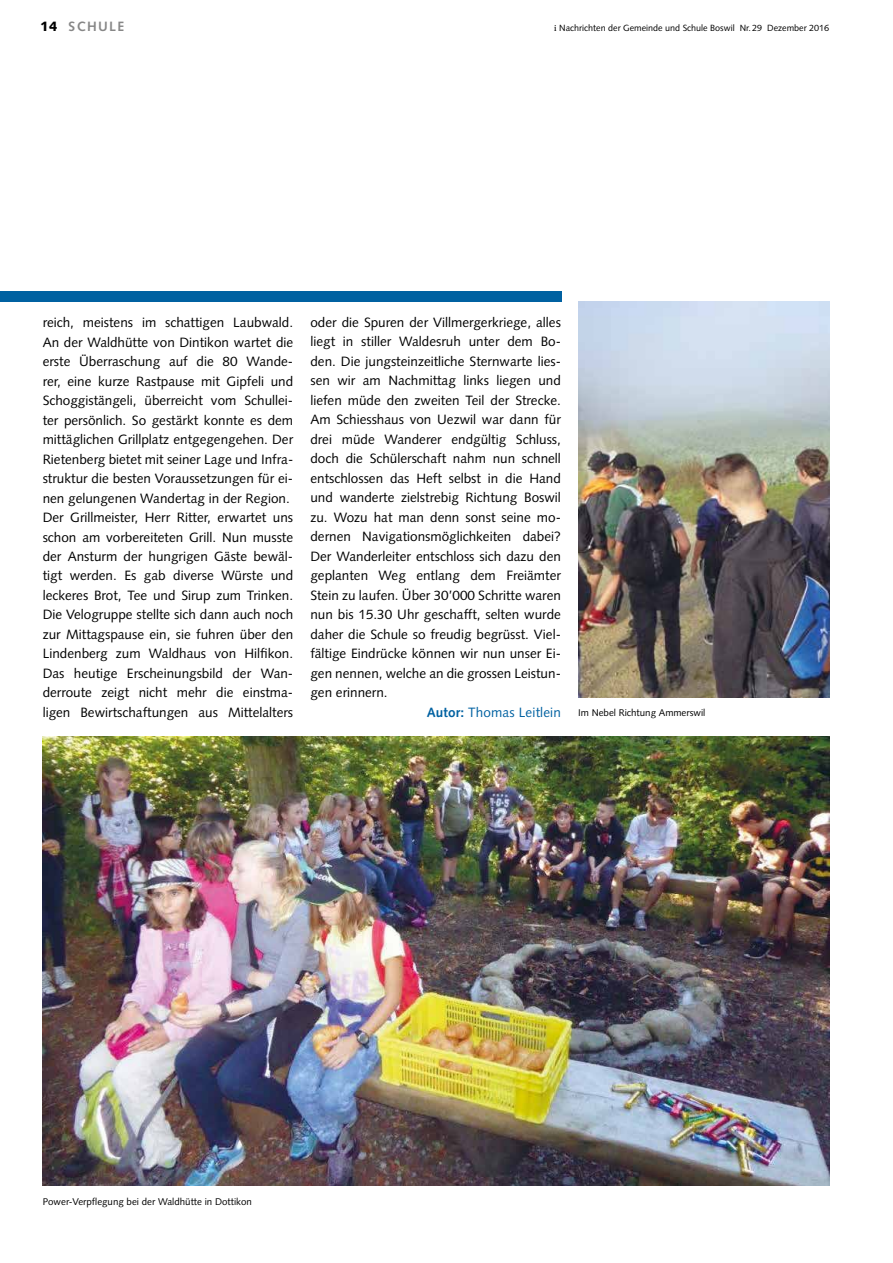
<style>
.page{position:relative;width:893px;height:1263px;background:#fff}
.page>*{position:absolute;margin:0;border:0;box-sizing:border-box;transform-origin:0 0}
.t1{font:13.5px/19.5px "Syntax LT Std";color:#000}
.t2{font:13.5px "Syntax LT Std";letter-spacing:.01em;color:#0061a1}
.t3{font:700 13.5px "Syntax LT Std";letter-spacing:.1em;color:#878787}
.t4{font:9.75px "Syntax LT Std";color:#000}
.t5{font:9px "Syntax LT Std";color:#000}
.s1{font-weight:900;color:#000}
.s2{font-family:"Utopia Std"}
.s3{font-weight:700}
</style>
<div class="page">
<div style="left:0;top:292px;width:561px;height:10px;background:#0061a1"></div>
<img style="left:43px;top:736px;width:786px;height:449px">
<img style="left:578px;top:302px;width:251px;height:396px">
<p class="t3" style="left:40px;top:19px;width:86px"><span class="s1">14</span> SCHULE</p>
<p class="t5" style="left:554px;top:23px;width:276px"><span class="s2">i</span> Nachrichten der Gemeinde und Schule Boswil Nr.29 Dezember 2016</p>
<p class="t1" style="left:43px;top:313px;width:252px">reich, meistens im schattigen Laubwald.<br>An der Waldhütte von Dintikon wartet die erste Überraschung auf die 80 Wande&shy;rer, eine kurze Rastpause mit Gipfeli und Schoggistängeli, überreicht vom Schullei&shy;ter persönlich. So gestärkt konnte es dem mittäglichen Grillplatz entgegengehen. Der Rietenberg bietet mit seiner Lage und Infra&shy;struktur die besten Voraussetzungen für ei&shy;nen gelungenen Wandertag in der Region.<br>Der Grillmeister, Herr Ritter, erwartet uns schon am vorbereiteten Grill. Nun musste der Ansturm der hungrigen Gäste bewäl&shy;tigt werden. Es gab diverse Würste und leckeres Brot, Tee und Sirup zum Trinken.<br>Die Velogruppe stellte sich dann auch noch zur Mittagspause ein, sie fuhren über den Lindenberg zum Waldhaus von Hilfikon.<br>Das heutige Erscheinungsbild der Wan&shy;derroute zeigt nicht mehr die einstma&shy;ligen Bewirtschaftungen aus Mittelalters</p>
<p class="t1" style="left:310px;top:313px;width:252px">oder die Spuren der Villmergerkriege, alles</p>
<p class="t1" style="left:310px;top:332px;width:252px">liegt in stiller Waldesruh unter dem Bo-</p>
<p class="t1" style="left:310px;top:351px;width:252px">den. Die jungsteinzeitliche Sternwarte lies-</p>
<p class="t1" style="left:310px;top:371px;width:252px">sen wir am Nachmittag links liegen und</p>
<p class="t1" style="left:310px;top:390px;width:252px">liefen müde den zweiten Teil der Strecke.</p>
<p class="t1" style="left:310px;top:410px;width:252px">Am Schiesshaus von Uezwil war dann für</p>
<p class="t1" style="left:310px;top:429px;width:252px">drei müde Wanderer endgültig Schluss,</p>
<p class="t1" style="left:310px;top:449px;width:252px">doch die Schülerschaft nahm nun schnell</p>
<p class="t1" style="left:310px;top:468px;width:252px">entschlossen das Heft selbst in die Hand</p>
<p class="t1" style="left:310px;top:488px;width:252px">und wanderte zielstrebig Richtung Boswil</p>
<p class="t1" style="left:310px;top:507px;width:252px">zu. Wozu hat man denn sonst seine mo-</p>
<p class="t1" style="left:310px;top:527px;width:252px">dernen Navigationsmöglichkeiten dabei?</p>
<p class="t1" style="left:310px;top:546px;width:252px">Der Wanderleiter entschloss sich dazu den</p>
<p class="t1" style="left:310px;top:566px;width:252px">geplanten Weg entlang dem Freiämter</p>
<p class="t1" style="left:310px;top:585px;width:252px">Stein zu laufen. Über 30’000 Schritte waren</p>
<p class="t1" style="left:310px;top:605px;width:252px">nun bis 15.30 Uhr geschafft, selten wurde</p>
<p class="t1" style="left:310px;top:624px;width:252px">daher die Schule so freudig begrüsst. Viel-</p>
<p class="t1" style="left:310px;top:644px;width:252px">fältige Eindrücke können wir nun unser Ei-</p>
<p class="t1" style="left:310px;top:663px;width:252px">gen nennen, welche an die grossen Leistun-</p>
<p class="t1" style="left:310px;top:683px;width:79px">gen erinnern.</p>
<p class="t2" style="left:427px;top:704px;width:136px"><span class="s3">Autor:</span> Thomas Leitlein</p>
<p class="t4" style="left:578px;top:707px;width:129px">Im Nebel Richtung Ammerswil</p>
<p class="t4" style="left:43px;top:1195px;width:211px">Power-Verpflegung bei der Waldhütte in Dottikon</p>
</div>
